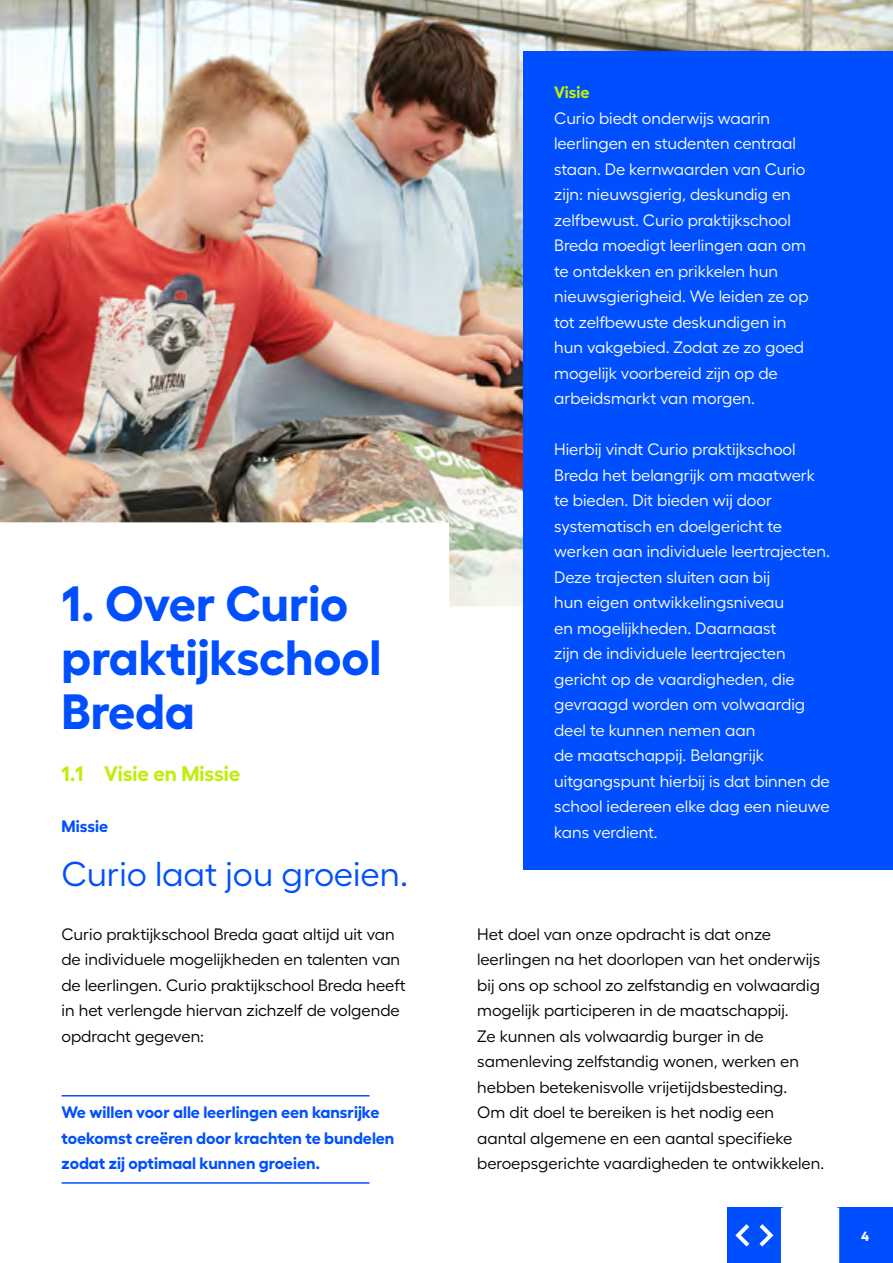
<style>
.page{position:relative;width:893px;height:1263px;background:#fff}
.page>*{position:absolute;margin:0;border:0;box-sizing:border-box;transform-origin:0 0}
.t1{font:700 49.5px/54px "Fellix";letter-spacing:-.005em;color:#004fff}
.t2{font:34.5px "Fellix";color:#004fff}
.t3{font:700 21px "Fellix";color:#c1ed0c}
.t4{font:16.5px/25.5px "Fellix";color:#fff}
.t5{font:16.5px/25.5px "Fellix";color:#000}
.t6{font:700 16.5px/25.5px "Fellix";color:#004fff}
.t7{font:700 16.5px "Fellix";color:#c1ed0c}
.t8{font:700 13.35px "Fellix";color:#fff}
</style>
<div class="page">
<img style="left:0;top:0;width:893px;height:607px">
<div style="left:523px;top:51px;width:370px;height:818px;background:#004fff"></div>
<hr style="left:62px;top:1095px;width:307px;height:1px;background:#004fff">
<hr style="left:62px;top:1182px;width:307px;height:2px;background:#004fff">
<div style="left:838px;top:1208px;width:55px;height:55px;background:#004fff"></div>
<div style="left:727px;top:1208px;width:55px;height:55px;background:#004fff"></div>
<hr style="left:836px;top:1208px;width:3px;height:55px;background:#fff">
<hr style="left:781px;top:1208px;width:3px;height:55px;background:#fff">
<svg style="left:759px;top:1224px;width:14px;height:22px"></svg>
<svg style="left:735px;top:1224px;width:14px;height:22px"></svg>
<h1 class="t1" style="left:62px;top:571px;width:321px">1. Over Curio praktijkschool<br>Breda</h1>
<p class="t3" style="left:62px;top:757px;width:180px">1.1 Visie en Missie</p>
<p class="t6" style="left:62px;top:812px;width:48px">Missie</p>
<h2 class="t2" style="left:62px;top:848px;width:348px">Curio laat jou groeien.</h2>
<p class="t5" style="left:62px;top:920px;width:346px">Curio praktijkschool Breda gaat altijd uit van de individuele mogelijkheden en talenten van de leerlingen. Curio praktijkschool Breda heeft in het verlengde hiervan zichzelf de volgende opdracht gegeven:</p>
<p class="t6" style="left:62px;top:1098px;width:334px">We willen voor alle leerlingen een kansrijke toekomst creëren door krachten te bundelen zodat zij optimaal kunnen groeien.</p>
<p class="t7" style="left:554px;top:79px;width:37px">Visie</p>
<p class="t4" style="left:554px;top:104px;width:256px">Curio biedt onderwijs waarin leerlingen en studenten centraal staan. De kernwaarden van Curio zijn: nieuwsgierig, deskundig en zelfbewust. Curio praktijkschool<br>Breda moedigt leerlingen aan om te ontdekken en prikkelen hun nieuwsgierigheid. We leiden ze op tot zelfbewuste deskundigen in hun vakgebied. Zodat ze zo goed mogelijk voorbereid zijn op de arbeidsmarkt van morgen.</p>
<p class="t4" style="left:554px;top:435px;width:277px">Hierbij vindt Curio praktijkschool<br>Breda het belangrijk om maatwerk te bieden. Dit bieden wij door systematisch en doelgericht te werken aan individuele leertrajecten.<br>Deze trajecten sluiten aan bij<br>hun eigen ontwikkelingsniveau<br>en mogelijkheden. Daarnaast<br>zijn de individuele leertrajecten gericht op de vaardigheden, die gevraagd worden om volwaardig deel te kunnen nemen aan<br>de maatschappij. Belangrijk uitgangspunt hierbij is dat binnen de school iedereen elke dag een nieuwe kans verdient.</p>
<p class="t5" style="left:477px;top:919px;width:348px">Het doel van onze opdracht is dat onze leerlingen na het doorlopen van het onderwijs bij ons op school zo zelfstandig en volwaardig mogelijk participeren in de maatschappij.<br>Ze kunnen als volwaardig burger in de samenleving zelfstandig wonen, werken en hebben betekenisvolle vrijetijdsbesteding.<br>Om dit doel te bereiken is het nodig een aantal algemene en een aantal specifieke beroepsgerichte vaardigheden te ontwikkelen.</p>
<p class="t8" style="left:861px;top:1225px;width:10px">4</p>
</div>
